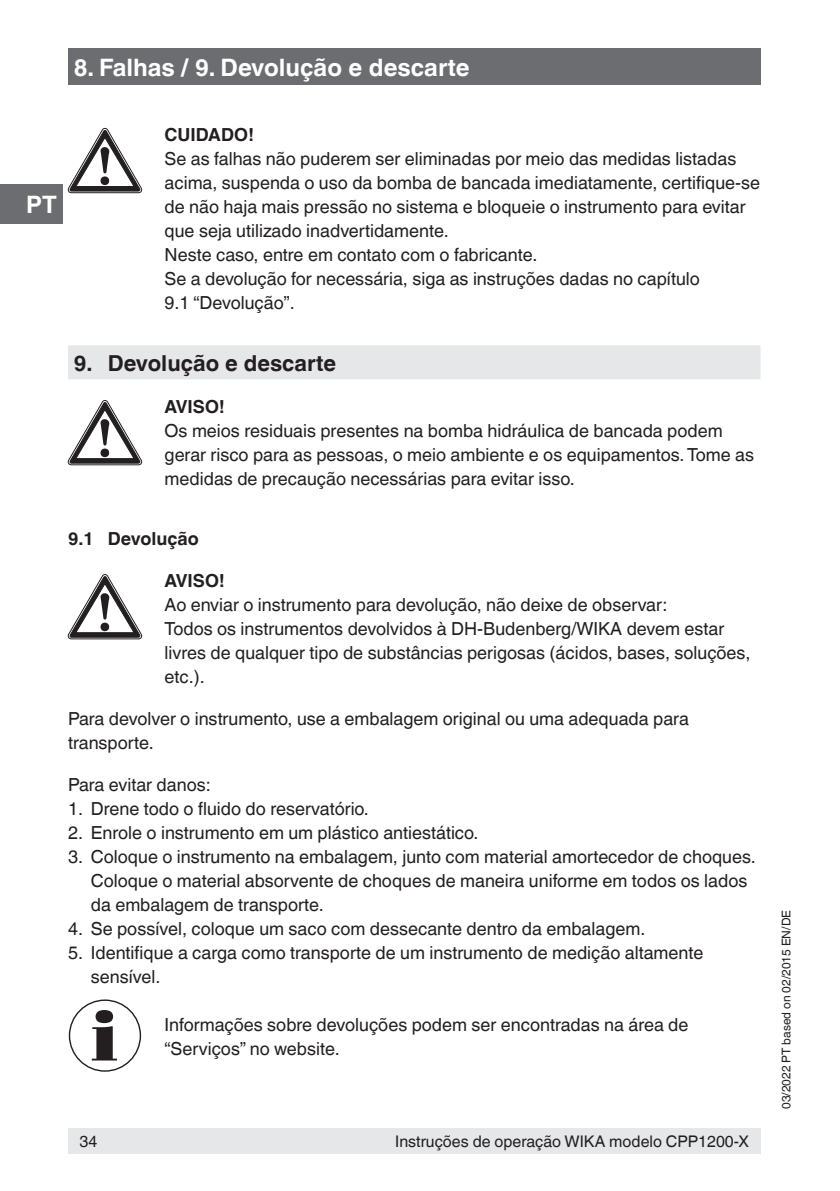
<style>
.page{position:relative;width:840px;height:1191px;background:#fff}
.page>*{position:absolute;margin:0;border:0;box-sizing:border-box;transform-origin:0 0}
.OI-Kopf{font:700 24px "Helvetica World";color:#fff}
.t1{font:700 22px "Helvetica World";color:#231f20}
.Gefahrensymbole{font:18px/24px "Helvetica World";color:#231f20}
.Running_text{font:18px/24px "Helvetica World";color:#231f20}
.Gefahrensymbole_Bold{font:700 18px "Helvetica World";color:#231f20}
.t2{font:16px "Helvetica World";color:#231f20}
.t3{font:12px "Helvetica World";color:#231f20}
</style>
<div class="page">
<div style="left:68px;top:1128px;width:692px;height:26px;background:#e6e7e9"></div>
<div style="left:68px;top:48px;width:692px;height:37px;background:#6c6d70"></div>
<div style="left:0;top:185px;width:62px;height:39px;background:#6c6d70"></div>
<div style="left:68px;top:345px;width:692px;height:34px;background:#e6e7e9"></div>
<svg style="left:68px;top:128px;width:74px;height:65px"></svg>
<svg style="left:68px;top:400px;width:74px;height:65px"></svg>
<svg style="left:68px;top:574px;width:74px;height:65px"></svg>
<svg style="left:92px;top:1010px;width:25px;height:50px"></svg>
<div style="left:69px;top:999px;width:72px;height:72px;border:1px solid #231f20;border-radius:50%"></div>
<p class="OI-Kopf" style="left:74px;top:53px;width:397px">8. Falhas / 9. Devolução e descarte</p>
<h1 class="OI-Kopf" style="left:26px;top:191px;width:32px">PT</h1>
<p class="Gefahrensymbole_Bold" style="left:164px;top:124px;width:91px">CUIDADO!</p>
<p class="Gefahrensymbole" style="left:164px;top:147px;width:596px">Se as falhas não puderem ser eliminadas por meio das medidas listadas acima, suspenda o uso da bomba de bancada imediatamente, certifique-se de não haja mais pressão no sistema e bloqueie o instrumento para evitar que seja utilizado inadvertidamente.</p>
<p class="Gefahrensymbole" style="left:164px;top:243px;width:374px">Neste caso, entre em contato com o fabricante.</p>
<p class="Gefahrensymbole" style="left:164px;top:267px;width:536px">Se a devolução for necessária, siga as instruções dadas no capítulo<br>9.1 “Devolução”.</p>
<p class="t1" style="left:74px;top:350px;width:264px">9. Devolução e descarte</p>
<p class="Gefahrensymbole_Bold" style="left:164px;top:396px;width:62px">AVISO!</p>
<p class="Gefahrensymbole" style="left:164px;top:419px;width:590px">Os meios residuais presentes na bomba hidráulica de bancada podem gerar risco para as pessoas, o meio ambiente e os equipamentos. Tome as medidas de precaução necessárias para evitar isso.</p>
<p class="Gefahrensymbole_Bold" style="left:68px;top:528px;width:132px">9.1 Devolução</p>
<p class="Gefahrensymbole_Bold" style="left:164px;top:570px;width:62px">AVISO!</p>
<p class="Gefahrensymbole" style="left:164px;top:593px;width:504px">Ao enviar o instrumento para devolução, não deixe de observar:</p>
<p class="Gefahrensymbole" style="left:164px;top:617px;width:587px">Todos os instrumentos devolvidos à DH-Budenberg/WIKA devem estar livres de qualquer tipo de substâncias perigosas (ácidos, bases, soluções, etc.).</p>
<p class="Running_text" style="left:68px;top:707px;width:622px">Para devolver o instrumento, use a embalagem original ou uma adequada para transporte.</p>
<p class="Running_text" style="left:68px;top:773px;width:144px">Para evitar danos:</p>
<p class="Running_text" style="left:68px;top:797px;width:302px">1. Drene todo o fluido do reservatório.</p>
<p class="Running_text" style="left:68px;top:821px;width:412px">2. Enrole o instrumento em um plástico antiestático.</p>
<p class="Running_text" style="left:91px;top:845px;width:666px;text-indent:-23px">3. Coloque o instrumento na embalagem, junto com material amortecedor de choques.<br>Coloque o material absorvente de choques de maneira uniforme em todos os lados da embalagem de transporte.</p>
<p class="Running_text" style="left:68px;top:917px;width:578px">4. Se possível, coloque um saco com dessecante dentro da embalagem.</p>
<p class="Running_text" style="left:91px;top:941px;width:613px;text-indent:-23px">5. Identifique a carga como transporte de um instrumento de medição altamente sensível.</p>
<p class="Gefahrensymbole" style="left:164px;top:1013px;width:525px">Informações sobre devoluções podem ser encontradas na área de “Serviços” no website.</p>
<p class="t2" style="left:79px;top:1132px;width:19px">34</p>
<p class="t2" style="left:395px;top:1132px;width:355px">Instruções de operação WIKA modelo CPP1200-X</p>
<p class="t3" style="left:778px;top:1109px;width:200px;rotate:-90deg">03/2022 PT based on 02/2015 EN/DE</p>
</div>
